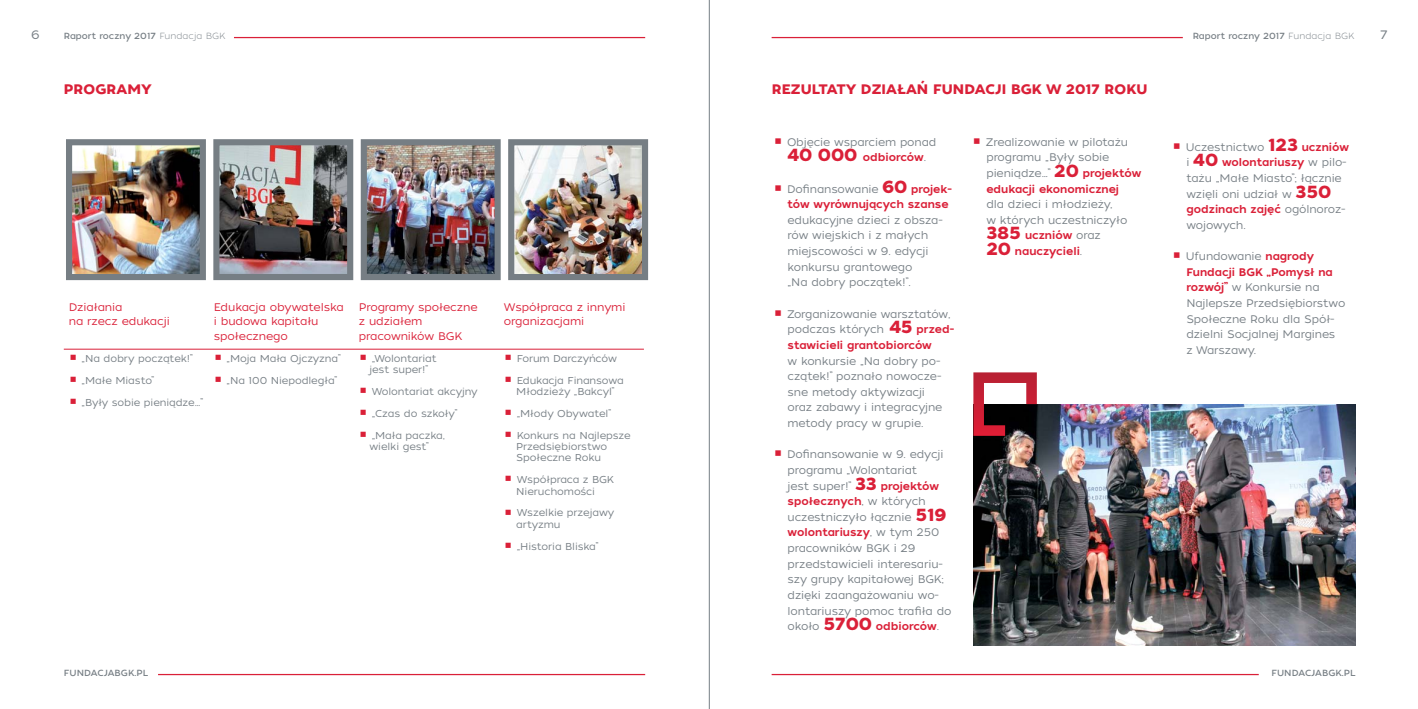
<style>
.page{position:relative;width:1418px;height:709px;background:#fff}
.page>*{position:absolute;margin:0;border:0;box-sizing:border-box;transform-origin:0 0}
.t1{font:13.75px "Tide Sans 600 Bunny";letter-spacing:.01em;color:#da2038}
.t2{font:12.25px "Tide Sans 300 Lil Kahuna";color:#767e84}
.t3{font:11px/15.6px "Tide Sans 300 Lil Kahuna";letter-spacing:-.01em;color:#767e84}
.t4{font:11px/15.6px "Tide Sans 500 Dudette";color:#da2038}
.t5{font:11px/14.4px "Tide Sans 300 Lil Kahuna";letter-spacing:-.01em;color:#da2038}
.t6{font:10px/21.9px "Tide Sans 300 Lil Kahuna";letter-spacing:-.01em;color:#767e84}
.t7{font:8.88px "Tide Sans 400 Lil Dude";color:#767e84}
.s1{font-family:"Tide Sans 200 Lil Mondo"}
.s2{font-family:"Tide Sans 600 Bunny";font-size:17.5px}
.s3{font-family:"Tide Sans 300 Lil Kahuna";color:#767e84}
.s4{font-family:"Tide Sans 600 Bunny";font-size:17.5px;color:#da2038}
.s5{font-family:"Tide Sans 500 Dudette";color:#da2038}
</style>
<div class="page">
<hr style="left:771px;top:674px;width:487px;height:1px;background:#da2038">
<hr style="left:158px;top:674px;width:487px;height:1px;background:#da2038">
<hr style="left:771px;top:37px;width:411px;height:1px;background:#da2038">
<hr style="left:234px;top:37px;width:411px;height:1px;background:#da2038">
<img style="left:73px;top:146px;width:126px;height:127px">
<div style="left:66px;top:139px;width:140px;height:141px;border:6px solid #767e84"></div>
<img style="left:220px;top:146px;width:126px;height:127px">
<div style="left:213px;top:139px;width:140px;height:141px;border:6px solid #767e84"></div>
<img style="left:368px;top:146px;width:125px;height:127px">
<div style="left:361px;top:139px;width:139px;height:141px;border:6px solid #767e84"></div>
<img style="left:515px;top:146px;width:126px;height:127px">
<div style="left:508px;top:139px;width:140px;height:141px;border:6px solid #767e84"></div>
<hr style="left:64px;top:349px;width:580px;height:1px;background:#da2038">
<img style="left:973px;top:404px;width:381px;height:242px">
<svg style="left:973px;top:372px;width:63px;height:64px"></svg>
<hr style="left:709px;top:0;width:1px;height:709px;background:#767e84">
<p class="t2" style="left:31px;top:30px;width:10px">6</p>
<p class="t7" style="left:64px;top:32px;width:163px">Raport roczny 2017 <span class="s1">Fundacja BGK</span></p>
<p class="t7" style="left:1192px;top:32px;width:163px">Raport roczny 2017 <span class="s1">Fundacja BGK</span></p>
<p class="t2" style="left:1380px;top:30px;width:9px">7</p>
<p class="t1" style="left:64px;top:83px;width:90px">PROGRAMY</p>
<p class="t5" style="left:69px;top:301px;width:102px">Działania<br>na rzecz edukacji</p>
<p class="t5" style="left:214px;top:301px;width:132px">Edukacja obywatelska i budowa kapitału społecznego</p>
<p class="t5" style="left:359px;top:301px;width:120px">Programy społeczne z udziałem pracowników BGK</p>
<p class="t5" style="left:504px;top:301px;width:123px">Współpraca z innymi organizacjami</p>
<p class="t6" style="left:82px;top:348px;width:123px">„Na dobry początek!” „Małe Miasto”<br>„Były sobie pieniądze…”</p>
<p class="t6" style="left:227px;top:348px;width:115px">„Moja Mała Ojczyzna” „Na 100 Niepodległa”</p>
<p class="t6" style="left:369px;top:353px;width:69px;line-height:11.2px">„Wolontariat jest super!”</p>
<p class="t6" style="left:516px;top:348px;width:109px">Forum Darczyńców<br>Edukacja Finansowa</p>
<p class="t6" style="left:516px;top:381px;width:116px">Młodzieży „Bakcyl” „Młody Obywatel”<br>Konkurs na Najlepsze</p>
<p class="t6" style="left:516px;top:442px;width:92px;line-height:11.2px">Przedsiębiorstwo<br>Społeczne Roku</p>
<p class="t6" style="left:516px;top:475px;width:99px;line-height:11.2px">Współpraca z BGK<br>Nieruchomości</p>
<p class="t6" style="left:516px;top:508px;width:99px;line-height:11.2px">Wszelkie przejawy artyzmu</p>
<p class="t6" style="left:516px;top:536px;width:83px">„Historia Bliska”</p>
<p class="t6" style="left:372px;top:381px;width:107px">Wolontariat akcyjny „Czas do szkoły” „Mała paczka,</p>
<p class="t6" style="left:369px;top:436px;width:60px">wielki gest”</p>
<p class="t1" style="left:771px;top:83px;width:377px">REZULTATY DZIAŁAŃ FUNDACJI BGK W 2017 ROKU</p>
<p class="t3" style="left:787px;top:135px;width:151px">Objęcie wsparciem ponad</p>
<p class="t4" style="left:787px;top:150px;width:140px"><span class="s2">40 000</span> odbiorców<span class="s3">.</span></p>
<p class="t3" style="left:787px;top:182px;width:166px">Dofinansowanie <span class="s4">60</span> <span class="s5">projek-</span></p>
<p class="t4" style="left:787px;top:197px;width:162px">tów wyrównujących szanse</p>
<p class="t3" style="left:787px;top:213px;width:157px">edukacyjne dzieci z obsza&shy;rów wiejskich i z małych miejscowości w 9. edycji konkursu grantowego<br>„Na dobry początek!”.</p>
<p class="t3" style="left:787px;top:307px;width:169px">Zorganizowanie warsztatów, podczas których <span class="s4">45</span> <span class="s5">przed-</span></p>
<p class="t4" style="left:787px;top:338px;width:146px">stawicieli grantobiorców</p>
<p class="t3" style="left:787px;top:353px;width:156px">w konkursie „Na dobry po&shy;czątek!” poznało nowocze&shy;sne metody aktywizacji oraz zabawy i integracyjne metody pracy w grupie.</p>
<p class="t3" style="left:787px;top:447px;width:158px">Dofinansowanie w 9. edycji programu „Wolontariat<br>jest super!” <span class="s4">33</span> <span class="s5">projektów</span></p>
<p class="t4" style="left:787px;top:494px;width:140px">społecznych<span class="s3">, w których</span></p>
<p class="t3" style="left:787px;top:510px;width:160px">uczestniczyło łącznie <span class="s4">519</span></p>
<p class="t4" style="left:787px;top:525px;width:153px">wolontariuszy<span class="s3">, w tym 250</span></p>
<p class="t3" style="left:787px;top:541px;width:165px">pracowników BGK i 29 przedstawicieli interesariu&shy;szy grupy kapitałowej BGK; dzięki zaangażowaniu wo&shy;lontariuszy pomoc trafiła do</p>
<p class="t4" style="left:787px;top:619px;width:153px"><span class="s3">około</span> <span class="s2">5700</span> odbiorców<span class="s3">.</span></p>
<p class="t3" style="left:985px;top:135px;width:157px">Zrealizowanie w pilotażu programu „Były sobie pieniądze…” <span class="s4">20</span> <span class="s5">projektów</span></p>
<p class="t4" style="left:986px;top:182px;width:134px">edukacji ekonomicznej</p>
<p class="t3" style="left:986px;top:197px;width:142px">dla dzieci i młodzieży,<br>w których uczestniczyło</p>
<p class="t4" style="left:986px;top:229px;width:116px"><span class="s2">385</span> uczniów <span class="s3">oraz<br></span><span class="s2">20</span> nauczycieli<span class="s3">.</span></p>
<p class="t3" style="left:1185px;top:140px;width:165px">Uczestnictwo <span class="s4">123</span> <span class="s5">uczniów</span></p>
<p class="t4" style="left:1186px;top:155px;width:162px"><span class="s3">i</span> <span class="s2">40</span> wolontariuszy <span class="s3">w pilo-</span></p>
<p class="t3" style="left:1186px;top:171px;width:157px">tażu „Małe Miasto”; łącznie wzięli oni udział w <span class="s4">350</span></p>
<p class="t4" style="left:1186px;top:202px;width:161px">godzinach zajęć <span class="s3">ogólnoroz-</span></p>
<p class="t3" style="left:1186px;top:218px;width:61px">wojowych.</p>
<p class="t3" style="left:1185px;top:249px;width:129px">Ufundowanie <span class="s5">nagrody</span></p>
<p class="t4" style="left:1186px;top:265px;width:148px">Fundacji BGK „Pomysł na</p>
<p class="t3" style="left:1186px;top:280px;width:160px"><span class="s5">rozwój”</span> w Konkursie na<br>Najlepsze Przedsiębiorstwo<br>Społeczne Roku dla Spół&shy;dzielni Socjalnej Margines<br>z Warszawy.</p>
<p class="t7" style="left:64px;top:669px;width:86px">FUNDACJABGK.PL</p>
<p class="t7" style="left:1271px;top:669px;width:86px">FUNDACJABGK.PL</p>
</div>
